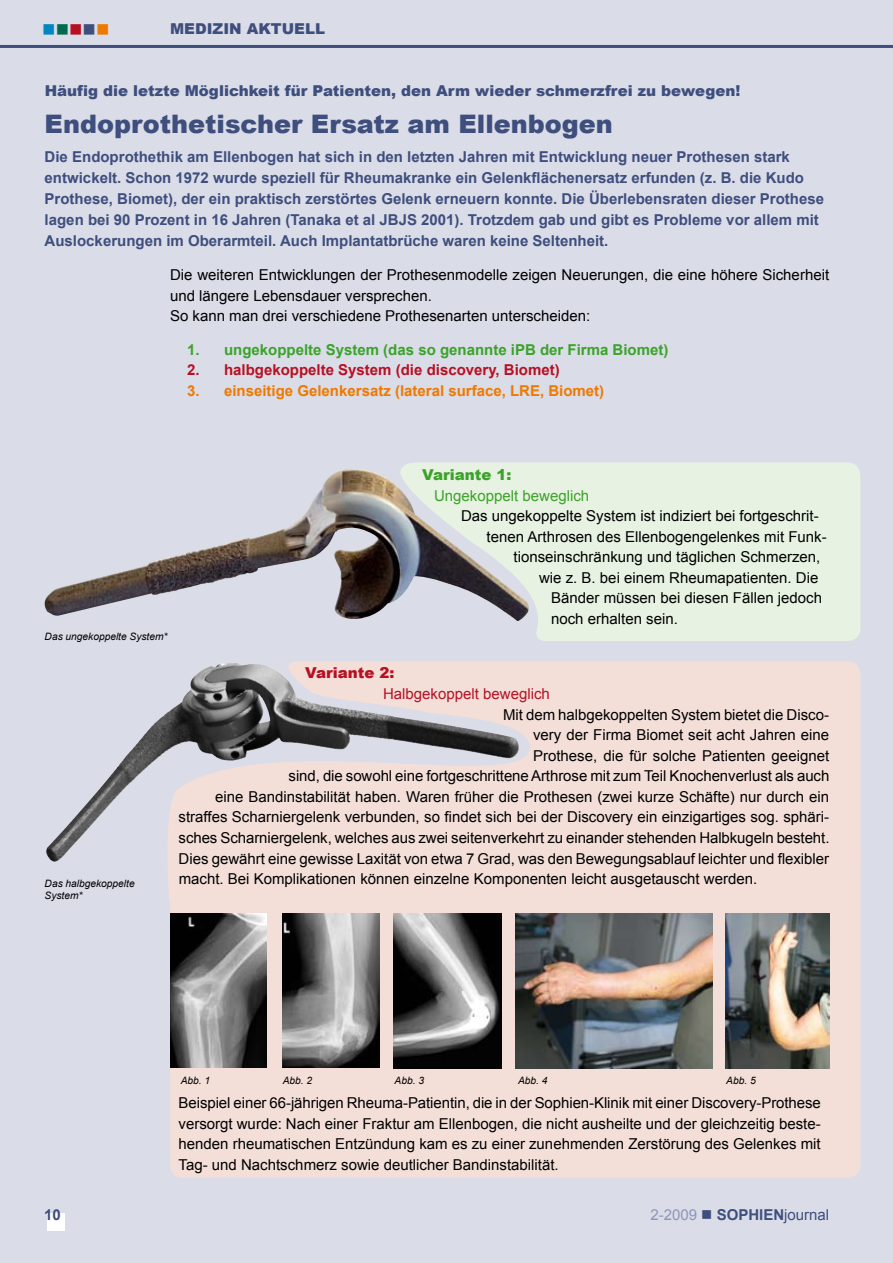
<style>
.page{position:relative;width:893px;height:1263px;background:#dadce8}
.page>*{position:absolute;margin:0;border:0;box-sizing:border-box;transform-origin:0 0}
.t1{font:25.5px "Arial MT Black";color:#3e4e7d}
.t2{font:18px "Wingdings";color:#0087c1}
.t3{font:15px/20.5px "Arial";color:#000}
.t4{font:700 15px/21px "Arial";color:#3e4e7d}
.t5{font:15px "Arial MT Black";color:#3e4e7d}
.t6{font:700 15px "Arial";color:#3ba329}
.t7{font:700 15px "Arial";color:#ee7900}
.t8{font:700 15px "Arial";color:#b81023}
.t9{font:15px "Arial";color:#b81023}
.t10{font:15px "Arial";color:#3ba329}
.t11{font:15px "Arial MT Black";color:#3ba329}
.t12{font:15px "Arial MT Black";color:#b81023}
.t13{font:italic 10.2px/12.3px "Arial";color:#000}
.s1{color:#006a4e}
.s2{color:#b81023}
.s3{color:#3e4e7d}
.s4{color:#ee7900}
.s5{font-weight:400;color:#8e95b6}
.s6{font-weight:400}
</style>
<div class="page">
<div style="left:170px;top:840px;width:690px;height:338px;background:#f3dfd8;border-radius:13px"></div>
<svg style="left:168px;top:661px;width:692px;height:242px;fill:#f3dfd8"></svg>
<div style="left:402px;top:462px;width:458px;height:179px;background:#e7f2e2"></div>
<hr style="left:0;top:45px;width:893px;height:3px;background:#3e4e7d">
<img style="left:46px;top:662px;width:182px;height:201px">
<img style="left:45px;top:469px;width:485px;height:152px">
<img style="left:282px;top:913px;width:97px;height:155px">
<img style="left:393px;top:913px;width:109px;height:155px">
<img style="left:726px;top:913px;width:103px;height:155px">
<img style="left:516px;top:913px;width:197px;height:155px">
<img style="left:170px;top:913px;width:97px;height:155px">
<div style="left:48px;top:1213px;width:17px;height:17px;background:#fff"></div>
<p class="t2" style="left:42px;top:20px;width:69px">■<span class="s1">■</span><span class="s2">■</span><span class="s3">■</span><span class="s4">■</span></p>
<p class="t5" style="left:170px;top:20px;width:156px">MEDIZIN AKTUELL</p>
<p class="t5" style="left:45px;top:81px;width:697px">Häufig die letzte Möglichkeit für Patienten, den Arm wieder schmerzfrei zu bewegen!</p>
<h1 class="t1" style="left:45px;top:108px;width:570px">Endoprothetischer Ersatz am Ellenbogen</h1>
<p class="t4" style="left:45px;top:147px;width:781px">Die Endoprothethik am Ellenbogen hat sich in den letzten Jahren mit Entwicklung neuer Prothesen stark entwickelt. Schon 1972 wurde speziell für Rheumakranke ein Gelenkflächenersatz erfunden (z. B. die Kudo Prothese, Biomet), der ein praktisch zerstörtes Gelenk erneuern konnte. Die Überlebensraten dieser Prothese lagen bei 90 Prozent in 16 Jahren (Tanaka et al JBJS 2001). Trotzdem gab und gibt es Probleme vor allem mit Auslockerungen im Oberarmteil. Auch Implantatbrüche waren keine Seltenheit.</p>
<p class="t3" style="left:170px;top:265px;width:661px">Die weiteren Entwicklungen der Prothesenmodelle zeigen Neuerungen, die eine höhere Sicherheit und längere Lebensdauer versprechen.<br>So kann man drei verschiedene Prothesenarten unterscheiden:</p>
<p class="t6" style="left:187px;top:339px;width:483px">1. ungekoppelte System (das so genannte iPB der Firma Biomet)</p>
<p class="t8" style="left:187px;top:360px;width:374px">2. halbgekoppelte System (die discovery, Biomet)</p>
<p class="t7" style="left:187px;top:380px;width:419px">3. einseitige Gelenkersatz (lateral surface, LRE, Biomet)</p>
<p class="t13" style="left:45px;top:630px;width:124px">Das ungekoppelte System*</p>
<p class="t13" style="left:45px;top:877px;width:92px">Das halbgekoppelte<br>System*</p>
<p class="t11" style="left:422px;top:465px;width:91px">Variante 1:</p>
<p class="t10" style="left:434px;top:486px;width:157px">Ungekoppelt beweglich</p>
<p class="t3" style="left:461px;top:506px;width:359px">Das ungekoppelte System ist indiziert bei fortgeschrit-</p>
<p class="t3" style="left:487px;top:526px;width:342px">tenen Arthrosen des Ellenbogengelenkes mit Funk-</p>
<p class="t3" style="left:514px;top:547px;width:308px">tionseinschränkung und täglichen Schmerzen,</p>
<p class="t3" style="left:539px;top:567px;width:281px">wie z. B. bei einem Rheumapatienten. Die</p>
<p class="t3" style="left:551px;top:588px;width:272px">Bänder müssen bei diesen Fällen jedoch</p>
<p class="t3" style="left:551px;top:608px;width:128px">noch erhalten sein.</p>
<p class="t12" style="left:305px;top:663px;width:91px">Variante 2:</p>
<p class="t9" style="left:383px;top:684px;width:168px">Halbgekoppelt beweglich</p>
<p class="t3" style="left:503px;top:704px;width:327px">Mit dem halbgekoppelten System bietet die Disco-</p>
<p class="t3" style="left:533px;top:725px;width:298px">very der Firma Biomet seit acht Jahren eine</p>
<p class="t3" style="left:533px;top:745px;width:298px">Prothese, die für solche Patienten geeignet</p>
<p class="t3" style="left:289px;top:766px;width:542px">sind, die sowohl eine fortgeschrittene Arthrose mit zum Teil Knochenverlust als auch</p>
<p class="t3" style="left:215px;top:786px;width:616px">eine Bandinstabilität haben. Waren früher die Prothesen (zwei kurze Schäfte) nur durch ein</p>
<p class="t3" style="left:179px;top:807px;width:652px">straffes Scharniergelenk verbunden, so findet sich bei der Discovery ein einzigartiges sog. sphäri-</p>
<p class="t3" style="left:179px;top:827px;width:652px">sches Scharniergelenk, welches aus zwei seitenverkehrt zu einander stehenden Halbkugeln besteht.</p>
<p class="t3" style="left:179px;top:848px;width:652px">Dies gewährt eine gewisse Laxität von etwa 7 Grad, was den Bewegungsablauf leichter und flexibler</p>
<p class="t3" style="left:179px;top:869px;width:580px">macht. Bei Komplikationen können einzelne Komponenten leicht ausgetauscht werden.</p>
<p class="t13" style="left:181px;top:1074px;width:31px">Abb. 1</p>
<p class="t13" style="left:283px;top:1074px;width:31px">Abb. 2</p>
<p class="t13" style="left:395px;top:1074px;width:31px">Abb. 3</p>
<p class="t13" style="left:518px;top:1074px;width:31px">Abb. 4</p>
<p class="t13" style="left:726px;top:1074px;width:31px">Abb. 5</p>
<p class="t3" style="left:179px;top:1093px;width:644px;text-align:justify">Beispiel einer 66-jährigen Rheuma-Patientin, die in der Sophien-Klinik mit einer Discovery-Prothese versorgt wurde: Nach einer Fraktur am Ellenbogen, die nicht ausheilte und der gleichzeitig beste&shy;henden rheumatischen Entzündung kam es zu einer zunehmenden Zerstörung des Gelenkes mit Tag- und Nachtschmerz sowie deutlicher Bandinstabilität.</p>
<p class="t4" style="left:44px;top:1204px;width:18px">10</p>
<p class="t4" style="left:650px;top:1205px;width:180px"><span class="s5">2-2009</span> ■ SOPHIEN<span class="s6">journal</span></p>
</div>
